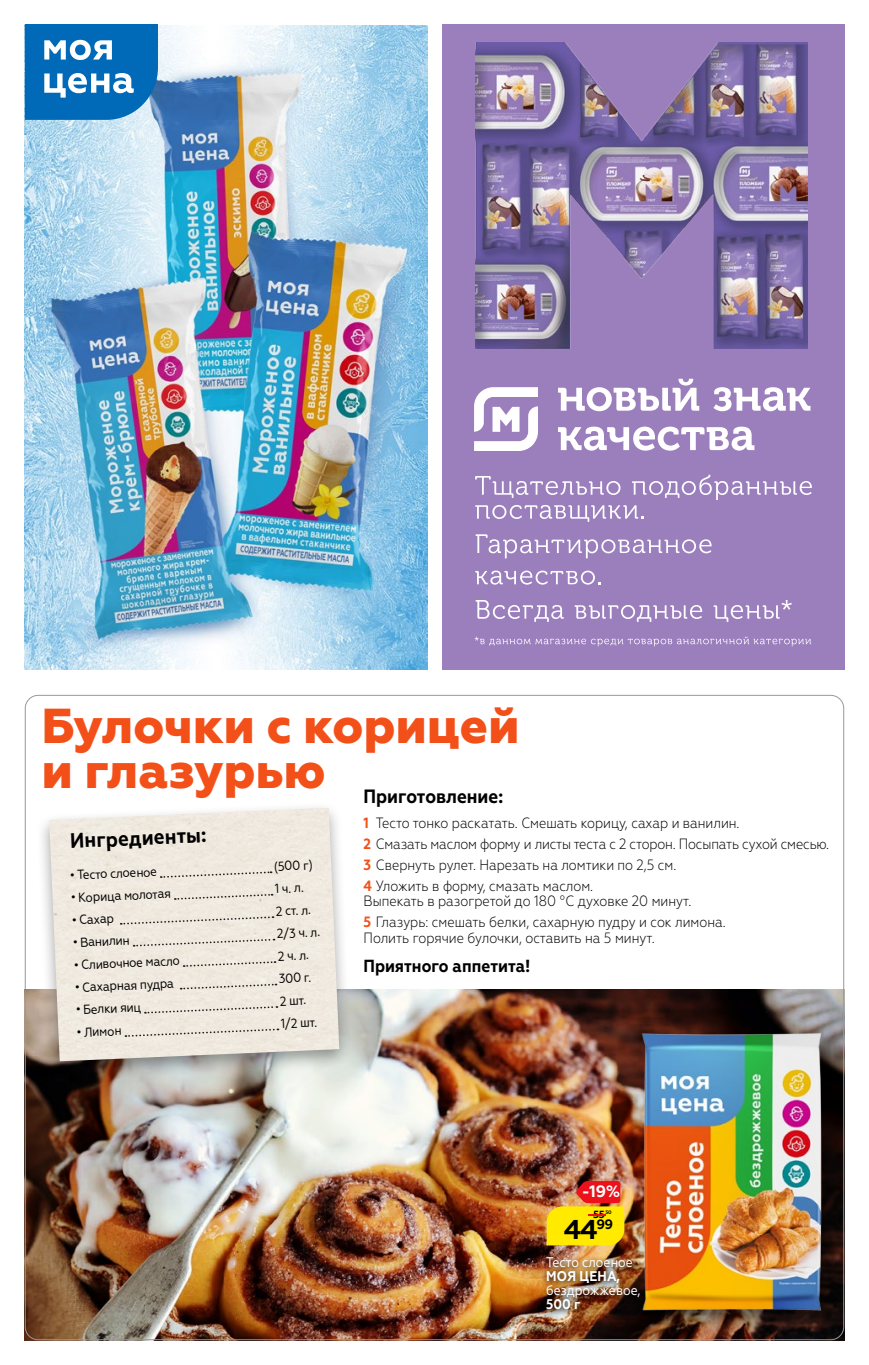
<style>
.page{position:relative;width:869px;height:1365px;background:#fff}
.page>*{position:absolute;margin:0;border:0;box-sizing:border-box;transform-origin:0 0}
.t1{font:800 49px/45.5px "Geometria";letter-spacing:-.005em;color:#f35019}
.t2{font:700 27.12px "Geometria";color:#000}
.t3{font:700 21px "Geometria Narrow";color:#000}
.t4{font:700 19.25px "Geometria Narrow";color:#000}
.t5{font:700 17.5px "Geometria Narrow";color:#000}
.t6{font:700 16.45px "Geometria";color:#fff}
.t7{font:300 14.88px/20.7px "Geometria Narrow";color:#000}
.t8{font:14px/14px "Geometria Narrow";color:#fff}
.t9{font:13.12px "Geometria Narrow";color:#000}
.t10{font:700 10.33px "Geometria";color:#000}
.t11{font:700 5.08px "Geometria";color:#000}
.s1{font-weight:700;color:#f35019}
.s2{font-size:10.33px;color:#ed111c}
.s3{font-weight:700}
</style>
<div class="page">
<img style="left:25px;top:25px;width:402px;height:644px">
<svg style="left:25px;top:25px;width:133px;height:95px;background:#2c82c3"></svg>
<div style="left:441px;top:25px;width:402px;height:645px;background:#9b7fbd"></div>
<svg style="left:475px;top:474px;width:336px;height:48px"></svg>
<svg style="left:475px;top:534px;width:236px;height:24px"></svg>
<svg style="left:475px;top:570px;width:125px;height:14px"></svg>
<svg style="left:475px;top:600px;width:88px;height:22px"></svg>
<svg style="left:574px;top:605px;width:127px;height:17px"></svg>
<svg style="left:713px;top:600px;width:78px;height:22px"></svg>
<svg style="left:474px;top:636px;width:336px;height:10px"></svg>
<svg style="left:558px;top:379px;width:141px;height:32px"></svg>
<svg style="left:713px;top:387px;width:97px;height:24px"></svg>
<svg style="left:558px;top:426px;width:196px;height:24px"></svg>
<svg style="left:474px;top:387px;width:63px;height:64px"></svg>
<img style="left:475px;top:42px;width:332px;height:306px">
<img style="left:25px;top:989px;width:818px;height:350px">
<div style="left:36px;top:802px;width:316px;height:279px;background:#000;opacity:.36"></div>
<img style="left:49px;top:807px;width:290px;height:254px">
<svg style="left:161px;top:870px;width:110px;height:8px"></svg>
<svg style="left:175px;top:892px;width:97px;height:8px"></svg>
<svg style="left:121px;top:915px;width:152px;height:10px;background:#e2dbd2"></svg>
<svg style="left:134px;top:937px;width:140px;height:10px"></svg>
<svg style="left:183px;top:960px;width:92px;height:7px"></svg>
<svg style="left:181px;top:982px;width:95px;height:8px"></svg>
<svg style="left:145px;top:1005px;width:132px;height:9px"></svg>
<svg style="left:125px;top:1027px;width:153px;height:10px;background:#e2dbd2"></svg>
<div style="left:637px;top:1026px;width:206px;height:309px;background:#000;opacity:.63"></div>
<img style="left:626px;top:1018px;width:207px;height:306px">
<img style="left:541px;top:1251px;width:105px;height:65px">
<img style="left:546px;top:1180px;width:78px;height:65px">
<p class="t1" style="left:41px;top:704px;width:479px">Булочки с корицей и глазурью</p>
<p class="t4" style="left:363px;top:784px;width:141px">Приготовление:</p>
<p class="t7" style="left:363px;top:812px;width:467px"><span class="s1">1</span> Тесто тонко раскатать. Смешать корицу, сахар и ванилин.<br><span class="s1">2</span> Смазать маслом форму и листы теста с 2 сторон. Посыпать сухой смесью.<br><span class="s1">3</span> Свернуть рулет. Нарезать на ломтики по 2,5 см.<br><span class="s1">4</span> Уложить в форму, смазать маслом.</p>
<p class="t7" style="left:363px;top:890px;width:363px">Выпекать в разогретой до 180 °С духовке 20 минут.<br><span class="s1">5</span> Глазурь: смешать белки, сахарную пудру и сок лимона.</p>
<p class="t7" style="left:363px;top:927px;width:292px">Полить горячие булочки, оставить на 5 минут.</p>
<p class="t5" style="left:363px;top:955px;width:168px">Приятного аппетита!</p>
<p class="t3" style="left:70px;top:827px;width:138px;rotate:-2deg">Ингредиенты:</p>
<p class="t9" style="left:274px;top:858px;width:40px;rotate:-2deg">(500 г)</p>
<p class="t9" style="left:70px;top:867px;width:88px;rotate:-2deg">• Тесто слоеное</p>
<p class="t9" style="left:275px;top:880px;width:30px;rotate:-2deg">1 ч. л.</p>
<p class="t9" style="left:71px;top:889px;width:101px;rotate:-2deg">• Корица молотая</p>
<p class="t9" style="left:276px;top:903px;width:36px;rotate:-2deg">2 ст. л.</p>
<p class="t9" style="left:72px;top:912px;width:44px;rotate:-2deg">• Сахар</p>
<p class="t9" style="left:277px;top:925px;width:45px;rotate:-2deg">2/3 ч. л.</p>
<p class="t9" style="left:73px;top:934px;width:58px;rotate:-2deg">• Ванилин</p>
<p class="t9" style="left:277px;top:948px;width:32px;rotate:-2deg">2 ч. л.</p>
<p class="t9" style="left:74px;top:956px;width:107px;rotate:-2deg">• Сливочное масло</p>
<p class="t9" style="left:278px;top:970px;width:34px;rotate:-2deg">300 г.</p>
<p class="t9" style="left:75px;top:979px;width:101px;rotate:-2deg">• Сахарная пудра</p>
<p class="t9" style="left:76px;top:1001px;width:67px;rotate:-2deg">• Белки яиц</p>
<p class="t9" style="left:76px;top:1024px;width:46px;rotate:-2deg">• Лимон</p>
<p class="t9" style="left:279px;top:993px;width:28px;rotate:-2deg">2 шт.</p>
<p class="t9" style="left:280px;top:1015px;width:38px;rotate:-2deg">1/2 шт.</p>
<p class="t6" style="left:581px;top:1181px;width:40px">-19%</p>
<p class="t11" style="left:583px;top:1208px;width:30px"><span class="s2">-</span>50</p>
<p class="t10" style="left:593px;top:1207px;width:13px">55</p>
<p class="t2" style="left:563px;top:1213px;width:51px">44<sup>99</sup></p>
<p class="t8" style="left:546px;top:1254px;width:96px">Тесто слоеное<br><span class="s3">МОЯ ЦЕНА, </span>бездрожжевое,<br><span class="s3">500 г</span></p>
</div>
